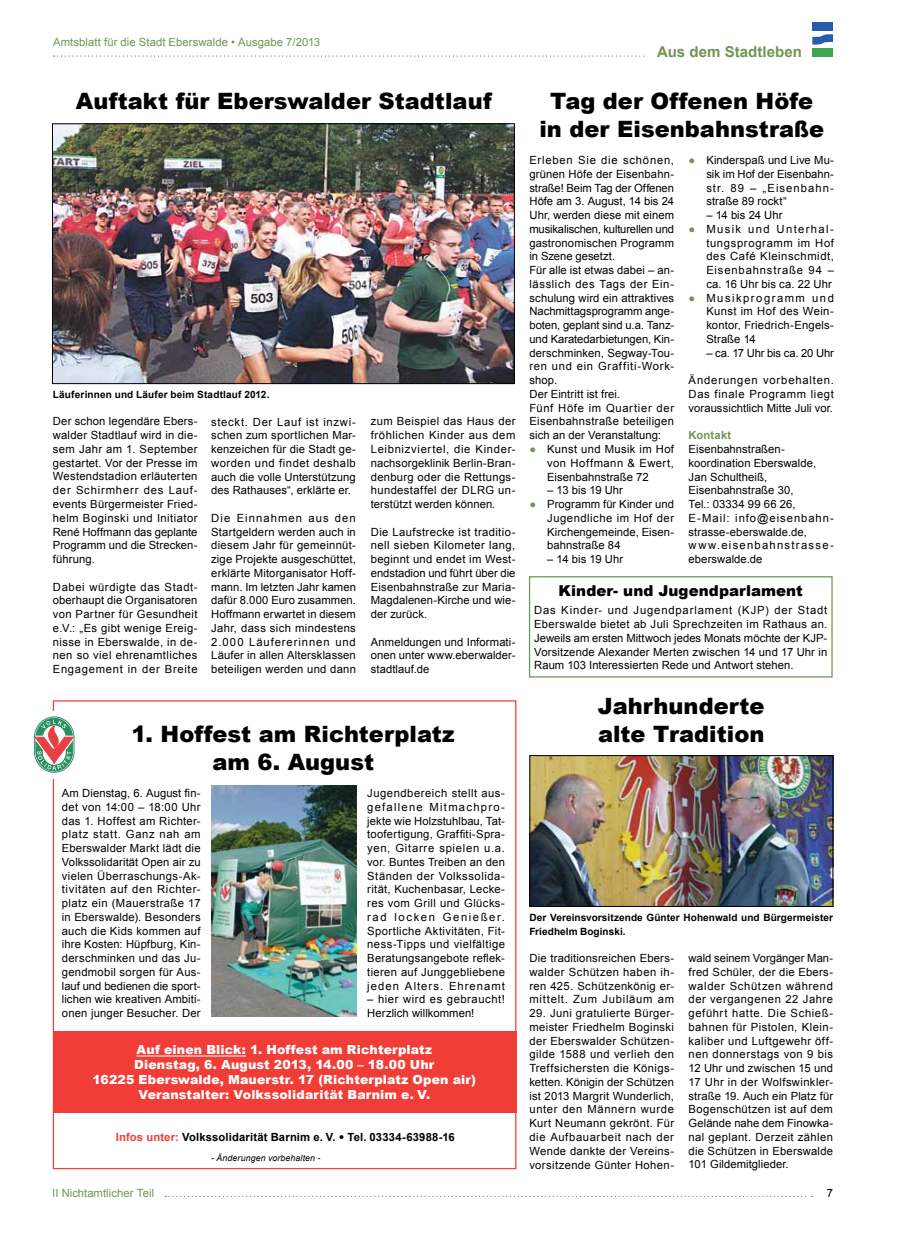
<style>
.page{position:relative;width:904px;height:1241px;background:#fff}
.page>*{position:absolute;margin:0;border:0;box-sizing:border-box;transform-origin:0 0}
.t1{font:900 22.5px/27.5px "Arial";letter-spacing:.005em;color:#000;text-align:center}
.t2{font:900 15px "Arial";letter-spacing:.005em;color:#000}
.t3{font:700 15px "Arial";letter-spacing:.005em;color:#709552}
.t4{font:900 12.5px/15px "Arial";letter-spacing:.01em;color:#fff;text-align:center}
.t5{font:11.25px/13.8px "Arial";letter-spacing:.01em;color:#000;text-align:justify}
.t6{font:11.25px "Arial";letter-spacing:.005em;color:#709552}
.t7{font:700 11.25px "Arial";letter-spacing:.015em;color:#000}
.t8{font:11.25px/13.8px "Arial";letter-spacing:.035em;color:#000}
.t9{font:11.25px "Arial";letter-spacing:-.01em;color:#000}
.t10{font:700 11.25px "Arial";letter-spacing:.015em;color:#709552}
.t11{font:700 10px/13.8px "Arial";letter-spacing:.01em;color:#000}
.t12{font:italic 8.75px "Arial";letter-spacing:.015em;color:#000}
.s1{color:#f13d37}
.s2{font-family:"Frutiger LT Std";font-weight:400;font-stretch:condensed}
.s3{color:#709552}
</style>
<div class="page">
<div style="left:812px;top:22px;width:21px;height:9px;background:#295ba9"></div>
<svg style="left:812px;top:34px;width:21px;height:11px"></svg>
<div style="left:812px;top:48px;width:21px;height:9px;background:#3fa650"></div>
<svg style="left:165px;top:1195px;width:647px;height:1px"></svg>
<svg style="left:54px;top:55px;width:591px;height:2px"></svg>
<div style="left:53px;top:1031px;width:463px;height:81px;background:#f13d37"></div>
<svg style="left:34px;top:716px;width:40px;height:56px"></svg>
<img style="left:211px;top:785px;width:145px;height:231px">
<hr style="left:137px;top:1055px;width:109px;height:1px;background:#fff">
<img style="left:54px;top:125px;width:458px;height:257px">
<div style="left:52px;top:123px;width:462px;height:261px;border:1px solid #000"></div>
<img style="left:531px;top:757px;width:300px;height:147px">
<div style="left:529px;top:755px;width:304px;height:151px;border:1px solid #000"></div>
<div style="left:529px;top:576px;width:303px;height:101px;border:1px solid #709552"></div>
<p class="t6" style="left:53px;top:35px;width:268px">Amtsblatt für die Stadt Eberswalde • Ausgabe 7/2013</p>
<h2 class="t3" style="left:657px;top:42px;width:146px">Aus dem Stadtleben</h2>
<h1 class="t1" style="left:76px;top:87px;width:417px">Auftakt für Eberswalder Stadtlauf</h1>
<p class="t11" style="left:53px;top:388px;width:218px">Läuferinnen und Läufer beim Stadtlauf 2012.</p>
<p class="t5" style="left:53px;top:414px;width:146px">Der schon legendäre Ebers&shy;walder Stadtlauf wird in die&shy;sem Jahr am 1. September gestartet. Vor der Presse im Westendstadion erläuterten der Schirmherr des Lauf&shy;events Bürgermeister Fried&shy;helm Boginski und Initiator René Hoffmann das geplante Programm und die Strecken&shy;führung.</p>
<p class="t5" style="left:53px;top:579px;width:146px">Dabei würdigte das Stadt&shy;oberhaupt die Organisatoren von Partner für Gesundheit e.V.: „Es gibt wenige Ereig&shy;nisse in Eberswalde, in de&shy;nen so viel ehrenamtliches Engagement in der Breite</p>
<p class="t5" style="left:211px;top:415px;width:146px">steckt. Der Lauf ist inzwi&shy;schen zum sportlichen Mar&shy;kenzeichen für die Stadt ge&shy;worden und findet deshalb auch die volle Unterstützung des Rathauses“, erklärte er.</p>
<p class="t5" style="left:211px;top:511px;width:146px">Die Einnahmen aus den Startgeldern werden auch in diesem Jahr für gemeinnüt&shy;zige Projekte ausgeschüttet, erklärte Mitorganisator Hoff&shy;mann. Im letzten Jahr kamen dafür 8.000 Euro zusammen.<br>Hoffmann erwartet in diesem Jahr, dass sich mindestens 2.000 Läufererinnen und Läufer in allen Altersklassen beteiligen werden und dann</p>
<p class="t5" style="left:371px;top:414px;width:146px">zum Beispiel das Haus der fröhlichen Kinder aus dem Leibnizviertel, die Kinder&shy;nachsorgeklinik Berlin-Bran&shy;denburg oder die Rettungs&shy;hundestaffel der DLRG un&shy;terstützt werden können.</p>
<p class="t5" style="left:371px;top:524px;width:146px">Die Laufstrecke ist traditio&shy;nell sieben Kilometer lang, beginnt und endet im West&shy;endstadion und führt über die Eisenbahnstraße zur Maria-Magdalenen-Kirche und wie&shy;der zurück.</p>
<p class="t5" style="left:371px;top:634px;width:146px">Anmeldungen und Informati&shy;onen unter www.eberwalder&shy;stadtlauf.de</p>
<h1 class="t1" style="left:131px;top:719px;width:325px">1. Hoffest am Richterplatz am 6. August</h1>
<p class="t5" style="left:62px;top:786px;width:140px">Am Dienstag, 6. August fin&shy;det von 14:00 – 18:00 Uhr das 1. Hoffest am Richter&shy;platz statt. Ganz nah am Eberswalder Markt lädt die Volkssolidarität Open air zu vielen Überraschungs-Ak&shy;tivitäten auf den Richter&shy;platz ein (Mauerstraße 17 in Eberswalde). Besonders auch die Kids kommen auf ihre Kosten: Hüpfburg, Kin&shy;derschminken und das Ju&shy;gendmobil sorgen für Aus&shy;lauf und bedienen die sport&shy;lichen wie kreativen Ambiti&shy;onen junger Besucher. Der</p>
<p class="t5" style="left:367px;top:786px;width:139px">Jugendbereich stellt aus&shy;gefallene Mitmachpro&shy;jekte wie Holzstuhlbau, Tat&shy;toofertigung, Graffiti-Spra&shy;yen, Gitarre spielen u.a. vor. Buntes Treiben an den Ständen der Volkssolida&shy;rität, Kuchenbasar, Lecke&shy;res vom Grill und Glücks&shy;rad locken Genießer.<br>Sportliche Aktivitäten, Fit&shy;ness-Tipps und vielfältige Beratungsangebote reflek&shy;tieren auf Junggebliebene jeden Alters. Ehrenamt</p>
<p class="t8" style="left:367px;top:992px;width:139px">– hier wird es gebraucht!<br>Herzlich willkommen!</p>
<p class="t4" style="left:93px;top:1041px;width:385px">Auf einen Blick: 1. Hoffest am Richterplatz<br>Dienstag, 6. August 2013, 14.00 – 18.00 Uhr<br>16225 Eberswalde, Mauerstr. 17 (Richterplatz Open air)<br>Veranstalter: Volkssolidarität Barnim e. V.</p>
<p class="t7" style="left:116px;top:1129px;width:340px"><span class="s1">Infos unter:</span> Volkssolidarität Barnim e. V. <span class="s2">•</span> Tel. 03334-63988-16</p>
<p class="t6" style="left:52px;top:1185px;width:103px">II Nichtamtlicher Teil</p>
<p class="t12" style="left:211px;top:1152px;width:111px">- Änderungen vorbehalten -</p>
<h1 class="t1" style="left:539px;top:87px;width:286px">Tag der Offenen Höfe in der Eisenbahnstraße</h1>
<p class="t5" style="left:706px;top:153px;width:129px;text-indent:-18px"><span class="s3">●</span> Kinderspaß und Live Mu&shy;sik im Hof der Eisenbahn&shy;str. 89 – „Eisenbahn&shy;straße 89 rockt“</p>
<p class="t5" style="left:706px;top:208px;width:78px">– 14 bis 24 Uhr</p>
<p class="t5" style="left:706px;top:222px;width:129px;text-indent:-18px"><span class="s3">●</span> Musik und Unterhal&shy;tungsprogramm im Hof des Café Kleinschmidt, Eisenbahnstraße 94 – ca. 16 Uhr bis ca. 22 Uhr</p>
<p class="t5" style="left:706px;top:291px;width:129px;text-indent:-18px"><span class="s3">●</span> Musikprogramm und Kunst im Hof des Wein&shy;kontor, Friedrich-Engels-Straße 14</p>
<p class="t9" style="left:706px;top:345px;width:129px">– ca. 17 Uhr bis ca. 20 Uhr</p>
<p class="t5" style="left:688px;top:373px;width:147px">Änderungen vorbehalten.<br>Das finale Programm liegt voraussichtlich Mitte Juli vor.</p>
<p class="t10" style="left:688px;top:427px;width:44px">Kontakt</p>
<p class="t5" style="left:688px;top:442px;width:147px;text-align:left">Eisenbahnstraßen&shy;koordination Eberswalde,<br>Jan Schultheiß,<br>Eisenbahnstraße 30,<br>Tel.: 03334 99 66 26,<br>E-Mail: info@eisenbahn&shy;strasse-eberswalde.de, www.eisenbahnstrasse&shy;eberswalde.de</p>
<p class="t5" style="left:529px;top:153px;width:146px;text-align:left">Erleben Sie die schönen, grünen Höfe der Eisenbahn&shy;straße! Beim Tag der Offenen<br>Höfe am 3. August, 14 bis 24<br>Uhr, werden diese mit einem musikalischen, kulturellen und gastronomischen Programm in Szene gesetzt.<br>Für alle ist etwas dabei – an&shy;lässlich des Tags der Ein&shy;schulung wird ein attraktives<br>Nachmittagsprogramm ange&shy;boten, geplant sind u.a. Tanz&shy;und Karatedarbietungen, Kin&shy;derschminken, Segway-Tou&shy;ren und ein Graffiti-Work&shy;shop.<br>Der Eintritt ist frei.<br>Fünf Höfe im Quartier der<br>Eisenbahnstraße beteiligen sich an der Veranstaltung:</p>
<p class="t5" style="left:547px;top:442px;width:128px;text-indent:-18px"><span class="s3">●</span> Kunst und Musik im Hof von Hoffmann &amp; Ewert, Eisenbahnstraße 72</p>
<p class="t5" style="left:547px;top:483px;width:77px">– 13 bis 19 Uhr</p>
<p class="t5" style="left:547px;top:497px;width:128px;text-indent:-18px"><span class="s3">●</span> Programm für Kinder und Jugendliche im Hof der Kirchengemeinde, Eisen&shy;bahnstraße 84</p>
<p class="t5" style="left:547px;top:552px;width:77px">– 14 bis 19 Uhr</p>
<h2 class="t2" style="left:558px;top:579px;width:246px">Kinder- und Jugendparlament</h2>
<p class="t5" style="left:534px;top:603px;width:295px">Das Kinder- und Jugendparlament (KJP) der Stadt Eberswalde bietet ab Juli Sprechzeiten im Rathaus an.<br>Jeweils am ersten Mittwoch jedes Monats möchte der KJP-Vorsitzende Alexander Merten zwischen 14 und 17 Uhr in Raum 103 Interessierten Rede und Antwort stehen.</p>
<h1 class="t1" style="left:598px;top:692px;width:168px;text-align:left">Jahrhunderte alte Tradition</h1>
<p class="t11" style="left:529px;top:910px;width:305px">Der Vereinsvorsitzende Günter Hohenwald und Bürgermeister<br>Friedhelm Boginski.</p>
<p class="t5" style="left:529px;top:951px;width:146px">Die traditionsreichen Ebers&shy;walder Schützen haben ih&shy;ren 425. Schützenkönig er&shy;mittelt. Zum Jubiläum am</p>
<p class="t5" style="left:529px;top:1006px;width:146px">29. Juni gratulierte Bürger&shy;meister Friedhelm Boginski der Eberswalder Schützen&shy;gilde 1588 und verlieh den Treffsichersten die Königs&shy;ketten. Königin der Schützen ist 2013 Margrit Wunderlich, unter den Männern wurde Kurt Neumann gekrönt. Für die Aufbauarbeit nach der Wende dankte der Vereins&shy;vorsitzende Günter Hohen-</p>
<p class="t5" style="left:688px;top:951px;width:146px">wald seinem Vorgänger Man&shy;fred Schüler, der die Ebers&shy;walder Schützen während der vergangenen 22 Jahre geführt hatte. Die Schieß&shy;bahnen für Pistolen, Klein&shy;kaliber und Luftgewehr öff&shy;nen donnerstags von 9 bis 12 Uhr und zwischen 15 und 17 Uhr in der Wolfswinkler&shy;straße 19. Auch ein Platz für Bogenschützen ist auf dem Gelände nahe dem Finowka&shy;nal geplant. Derzeit zählen die Schützen in Eberswalde 101 Gildemitglieder.</p>
<p class="t5" style="left:826px;top:1186px;width:8px">7</p>
</div>
